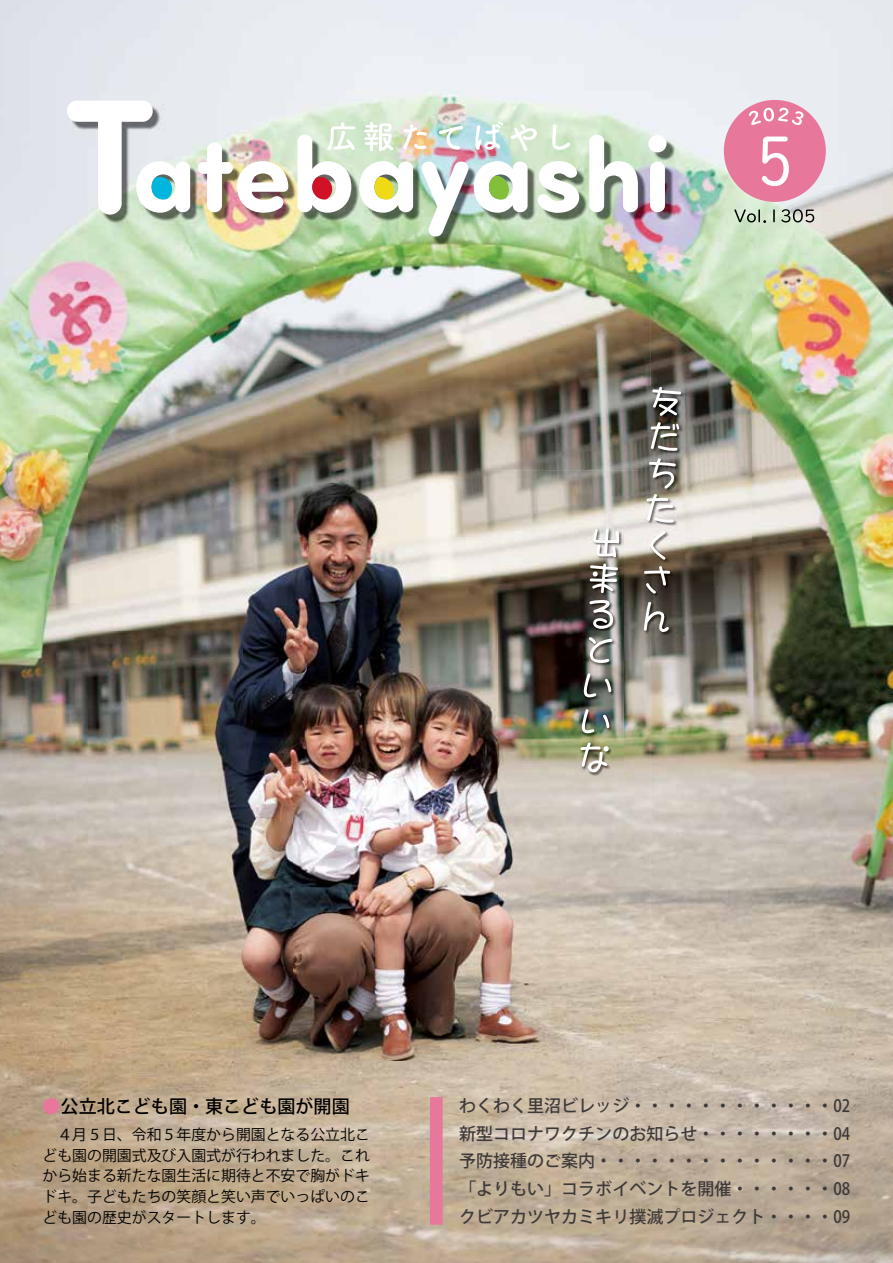
<style>
.page{position:relative;width:893px;height:1263px;background:#fff}
.page>*{position:absolute;margin:0;border:0;box-sizing:border-box;transform-origin:0 0}
.t1{font:500 18px "Koz Go Pro";color:#000}
.t2{font:500 16.95px/27.6px "Koz Go Pr 6 N";color:#3e3a39;text-align:justify}
.t3{font:14.85px/20.7px "Koz Go Pro";color:#000;text-align:justify}
.s1{color:#e8779c}
.s2{font-family:"Koz Go Pro"}
</style>
<div class="page">
<img style="left:753px;top:0;width:140px;height:1263px">
<img style="left:0;top:148px;width:89px;height:1115px">
<img style="left:651px;top:148px;width:102px;height:859px">
<img style="left:89px;top:245px;width:408px;height:1018px">
<img style="left:497px;top:245px;width:154px;height:762px">
<img style="left:497px;top:1007px;width:256px;height:256px">
<img style="left:71px;top:104px;width:604px;height:141px">
<img style="left:67px;top:101px;width:599px;height:136px">
<img style="left:327px;top:121px;width:244px;height:31px">
<div style="left:430px;top:1097px;width:13px;height:128px;background:#e8779c"></div>
<svg style="left:312px;top:177px;width:20px;height:23px"></svg>
<svg style="left:152px;top:177px;width:20px;height:22px"></svg>
<svg style="left:374px;top:177px;width:20px;height:23px"></svg>
<svg style="left:489px;top:175px;width:20px;height:24px"></svg>
<svg style="left:734px;top:209px;width:80px;height:14px"></svg>
<div style="left:724px;top:100px;width:102px;height:102px;background:#e8779c;border-radius:50%"></div>
<svg style="left:762px;top:137px;width:27px;height:49px"></svg>
<svg style="left:749px;top:108px;width:55px;height:17px"></svg>
<img style="left:580px;top:528px;width:43px;height:248px">
<img style="left:580px;top:528px;width:39px;height:244px">
<img style="left:643px;top:386px;width:42px;height:250px">
<svg style="left:644px;top:387px;width:37px;height:245px"></svg>
<p class="t1" style="left:43px;top:1095px;width:309px"><span class="s1">●</span>公立北こども園・東こども園が開園</p>
<p class="t3" style="left:43px;top:1124px;width:329px">　４月５日、令和５年度から開園となる公立北こども園の開園式及び入園式が行われました。これから始まる新たな園生活に期待と不安で胸がドキドキ。子どもたちの笑顔と笑い声でいっぱいのこども園の歴史がスタートします。</p>
<p class="t2" style="left:459px;top:1092px;width:392px">わくわく里沼ビレッジ・・・・・・・・・・・・<span class="s2">02</span>新型コロナワクチンのお知らせ・・・・・・・・<span class="s2">04</span>予防接種のご案内・・・・・・・・・・・・・・<span class="s2">07</span>　「よりもい」コラボイベントを開催・・・・・・<span class="s2">08</span>クビアカツヤカミキリ撲滅プロジェクト・・・・<span class="s2">09</span></p>
</div>
